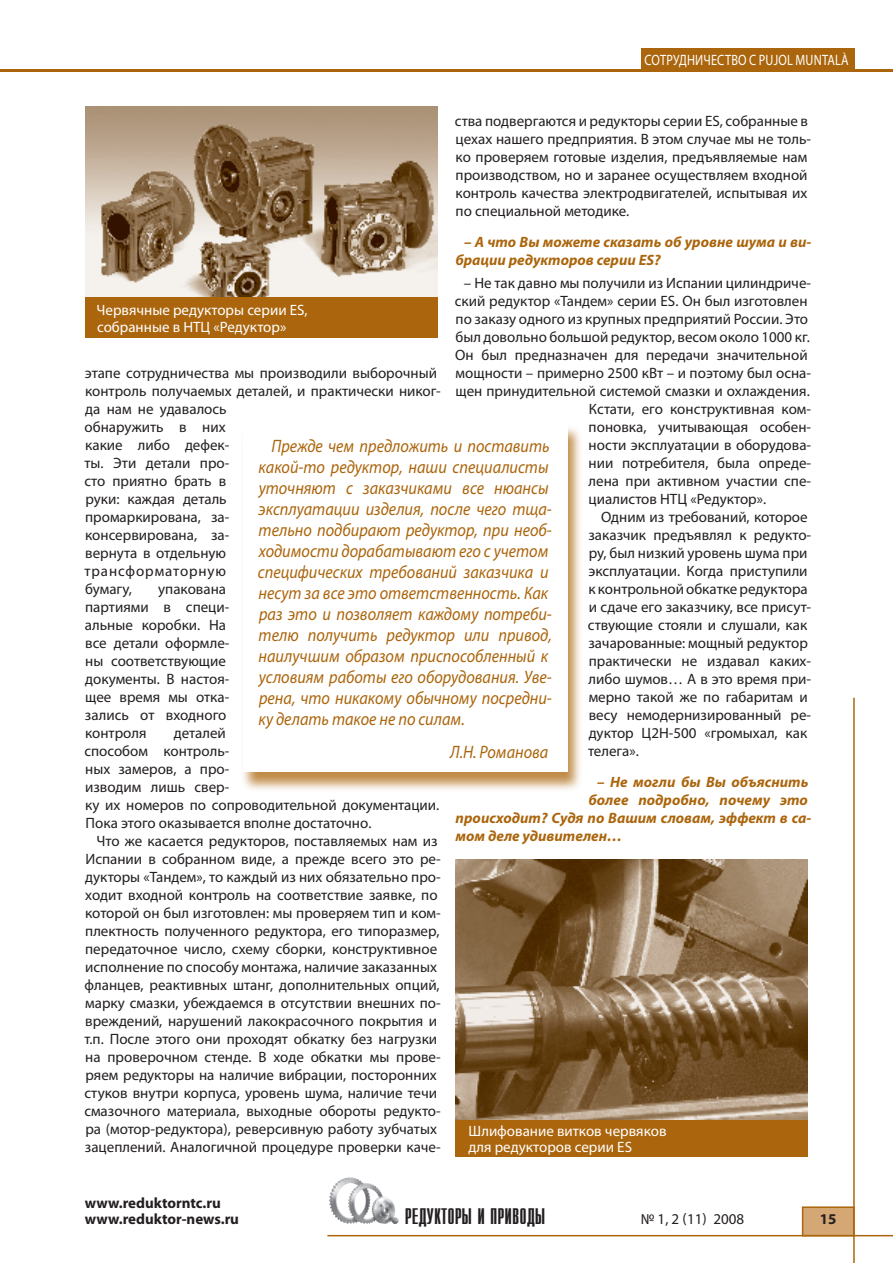
<style>
.page{position:relative;width:893px;height:1263px;background:#fff}
.page>*{position:absolute;margin:0;border:0;box-sizing:border-box;transform-origin:0 0}
.t1{font:22.5px "Compact C";color:#231f20}
.t2{font:italic 18px/21px "Myriad Pro";color:#ab650c;scale:.9 1}
.t3{font:15px/18px "Myriad Pro";color:#231f20}
.t4{font:italic 700 15px/18px "Myriad Pro";color:#ab650c}
.t5{font:15px/16.5px "Myriad Pro";color:#fff}
.t6{font:700 15px/16.5px "Myriad Pro";color:#231f20}
.t7{font:15px "Myriad Pro";color:#fff;scale:.82 1}
</style>
<div class="page">
<div style="left:803px;top:1207px;width:51px;height:29px;background:#d4a775"></div>
<div style="left:802px;top:1206px;width:53px;height:30px;border:2px solid #ab650c"></div>
<hr style="left:0;top:70px;width:893px;height:2px;background:#ab650c">
<hr style="left:327px;top:1235px;width:566px;height:1px;background:#ab650c">
<hr style="left:853px;top:698px;width:2px;height:565px;background:#ab650c">
<img style="left:329px;top:1177px;width:70px;height:47px">
<div style="left:641px;top:49px;width:214px;height:23px;background:#ab650c"></div>
<img style="left:455px;top:859px;width:353px;height:261px">
<div style="left:455px;top:1120px;width:353px;height:36px;background:#ab650c"></div>
<div style="left:240px;top:424px;width:348px;height:373px;background:#ab650c;opacity:.75"></div>
<div style="left:243px;top:423px;width:324px;height:349px;background:#fff"></div>
<img style="left:85px;top:106px;width:353px;height:192px">
<div style="left:85px;top:298px;width:352px;height:40px;background:#ab650c"></div>
<p class="t7" style="left:644px;top:51px;width:250px">СОТРУДНИЧЕСТВО С PUJOL MUNTALÀ</p>
<p class="t3" style="left:455px;top:112px;width:358px">ства подвергаются и редукторы серии ES, собранные в цехах нашего предприятия. В этом случае мы не толь&shy;ко проверяем готовые изделия, предъявляемые нам производством, но и заранее осуществляем входной контроль качества электродвигателей, испытывая их по специальной методике.</p>
<p class="t4" style="left:455px;top:232px;width:357px;text-indent:9px">– А что Вы можете сказать об уровне шума и ви&shy;брации редукторов серии ES?</p>
<p class="t3" style="left:464px;top:274px;width:349px">– Не так давно мы получили из Испании цилиндриче-</p>
<p class="t3" style="left:455px;top:292px;width:354px">ский редуктор «Тандем» серии ES. Он был изготовлен</p>
<p class="t3" style="left:456px;top:310px;width:354px">по заказу одного из крупных предприятий России. Это</p>
<p class="t3" style="left:455px;top:328px;width:356px">был довольно большой редуктор, весом около 1000 кг.</p>
<p class="t3" style="left:455px;top:346px;width:354px">Он был предназначен для передачи значительной</p>
<p class="t3" style="left:456px;top:364px;width:357px">мощности – примерно 2500 кВт – и поэтому был осна-</p>
<p class="t3" style="left:456px;top:382px;width:356px">щен принудительной системой смазки и охлаждения.</p>
<p class="t3" style="left:589px;top:400px;width:224px">Кстати, его конструктивная ком-</p>
<p class="t3" style="left:589px;top:418px;width:224px">поновка, учитывающая особен-</p>
<p class="t3" style="left:589px;top:436px;width:224px">ности эксплуатации в оборудова-</p>
<p class="t3" style="left:589px;top:454px;width:224px">нии потребителя, была опреде-</p>
<p class="t3" style="left:589px;top:472px;width:224px">лена при активном участии спе-</p>
<p class="t3" style="left:589px;top:490px;width:179px">циалистов НТЦ «Редуктор».</p>
<p class="t3" style="left:601px;top:508px;width:208px">Одним из требований, которое</p>
<p class="t3" style="left:588px;top:526px;width:224px">заказчик предъявлял к редукто-</p>
<p class="t3" style="left:589px;top:544px;width:220px">ру, был низкий уровень шума при</p>
<p class="t3" style="left:588px;top:562px;width:221px">эксплуатации. Когда приступили</p>
<p class="t3" style="left:589px;top:580px;width:221px">к контрольной обкатке редуктора</p>
<p class="t3" style="left:589px;top:598px;width:224px">и сдаче его заказчику, все присут-</p>
<p class="t3" style="left:588px;top:616px;width:221px">ствующие стояли и слушали, как</p>
<p class="t3" style="left:588px;top:634px;width:221px">зачарованные: мощный редуктор</p>
<p class="t3" style="left:589px;top:652px;width:224px">практически не издавал каких-</p>
<p class="t3" style="left:589px;top:670px;width:224px">либо шумов… А в это время при-</p>
<p class="t3" style="left:589px;top:688px;width:220px">мерно такой же по габаритам и</p>
<p class="t3" style="left:589px;top:706px;width:224px">весу немодернизированный ре-</p>
<p class="t3" style="left:589px;top:724px;width:220px">дуктор Ц2Н-500 «громыхал, как</p>
<p class="t3" style="left:588px;top:742px;width:52px">телега».</p>
<p class="t4" style="left:597px;top:772px;width:213px">– Не могли бы Вы объяснить</p>
<p class="t4" style="left:588px;top:790px;width:221px">более подробно, почему это</p>
<p class="t4" style="left:456px;top:808px;width:357px">происходит? Судя по Вашим словам, эффект в са-</p>
<p class="t4" style="left:456px;top:826px;width:168px">мом деле удивителен…</p>
<p class="t5" style="left:97px;top:302px;width:213px">Червячные редукторы серии ES, собранные в НТЦ «Редуктор»</p>
<p class="t3" style="left:84px;top:364px;width:358px">этапе сотрудничества мы производили выборочный контроль получаемых деталей, и практически никог&shy;да нам не удавалось<br>обнаружить в них<br>какие либо дефек-<br>ты. Эти детали про-<br>сто приятно брать в<br>руки: каждая деталь<br>промаркирована, за-<br>консервирована, за-<br>вернута в отдельную<br>трансформаторную<br>бумагу,</p>
<p class="t2" style="left:258px;top:435px;width:328px;text-indent:14px">Прежде чем предложить и поставить какой-то редуктор, наши специалисты уточняют с заказчиками все нюансы эксплуатации изделия, после чего тща&shy;тельно подбирают редуктор, при необ&shy;ходимости дорабатывают его с учетом специфических требований заказчика и несут за все это ответственность. Как раз это и позволяет каждому потреби&shy;телю получить редуктор или привод, наилучшим образом приспособленный к условиям работы его оборудования. Уве&shy;рена, что никакому обычному посредни&shy;ку делать такое не по силам.</p>
<p class="t2" style="left:450px;top:741px;width:111px">Л.Н. Романова</p>
<p class="t3" style="left:85px;top:580px;width:146px;text-indent:73px">упакована партиями в специ&shy;альные коробки. На все детали оформле&shy;ны соответствующие документы. В настоя&shy;щее время мы отка&shy;зались от входного контроля</p>
<p class="t3" style="left:84px;top:724px;width:356px;text-indent:89px">деталей<br>способом контроль-<br>ных замеров, а про-<br>изводим лишь свер-<br>ку их номеров по сопроводительной документации.<br>Пока этого оказывается вполне достаточно.</p>
<p class="t3" style="left:84px;top:832px;width:358px;text-align:center">Что же касается редукторов, поставляемых нам из Испании в собранном виде, а прежде всего это ре&shy;дукторы «Тандем», то каждый из них обязательно про&shy;ходит входной контроль на соответствие заявке, по которой он был изготовлен: мы проверяем тип и ком&shy;плектность полученного редуктора, его типоразмер, передаточное число, схему сборки, конструктивное исполнение по способу монтажа, наличие заказанных фланцев, реактивных штанг, дополнительных опций, марку смазки, убеждаемся в отсутствии внешних по&shy;вреждений, нарушений лакокрасочного покрытия и т.п. После этого они проходят обкатку без нагрузки на проверочном стенде. В ходе обкатки мы прове&shy;ряем редукторы на наличие вибрации, посторонних стуков внутри корпуса, уровень шума, наличие течи смазочного материала, выходные обороты редукто&shy;ра (мотор-редуктора), реверсивную работу зубчатых зацеплений. Аналогичной процедуре проверки каче-</p>
<p class="t5" style="left:468px;top:1122px;width:200px">Шлифование витков червяков для редукторов серии ES</p>
<p class="t6" style="left:85px;top:1194px;width:156px">www.reduktorntc.ru www.reduktor-news.ru</p>
<h1 class="t1" style="left:405px;top:1205px;width:142px">РЕДУКТОРЫ И ПРИВОДЫ</h1>
<p class="t3" style="left:641px;top:1210px;width:105px">№ 1, 2 (11) 2008</p>
<p class="t6" style="left:820px;top:1210px;width:18px">15</p>
</div>
